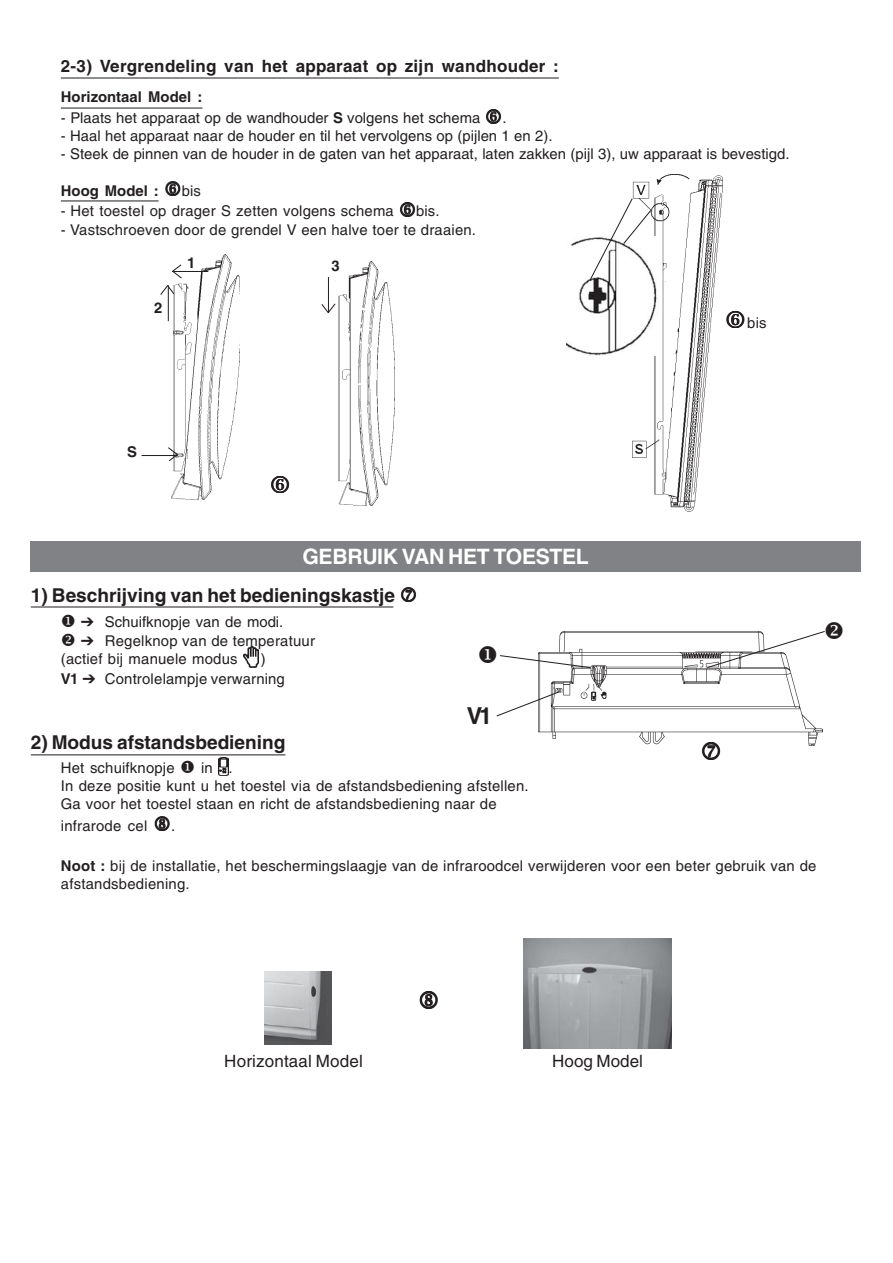
<style>
.page{position:relative;width:893px;height:1263px;background:#fff}
.page>*{position:absolute;margin:0;border:0;box-sizing:border-box;transform-origin:0 0}
.t1{font:700 23.4px "Helvetica";color:#231f20}
.t2{font:700 21.15px "Helvetica";letter-spacing:-.015em;color:#fff}
.t3{font:700 19.05px "Helvetica";color:#231f20}
.t4{font:700 16.95px "Helvetica";letter-spacing:.02em;color:#231f20}
.t5{font:16.95px "Helvetica";letter-spacing:.01em;color:#231f20}
.t6{font:14.85px/18px "Helvetica";letter-spacing:.015em;color:#231f20}
.t7{font:700 14.85px "Helvetica";color:#231f20}
.s1{font-weight:700}
</style>
<div class="page">
<hr style="left:61px;top:78px;width:498px;height:1px;background:#231f20">
<hr style="left:61px;top:108px;width:141px;height:1px;background:#231f20">
<hr style="left:61px;top:200px;width:98px;height:1px;background:#231f20">
<img style="left:171px;top:255px;width:69px;height:244px">
<hr style="left:172px;top:271px;width:36px;height:1px;background:#231f20">
<hr style="left:168px;top:285px;width:1px;height:36px;background:#231f20">
<svg style="left:160px;top:263px;width:23px;height:33px"></svg>
<hr style="left:142px;top:455px;width:36px;height:1px;background:#231f20">
<svg style="left:168px;top:446px;width:11px;height:16px"></svg>
<img style="left:632px;top:174px;width:90px;height:337px">
<img style="left:566px;top:236px;width:92px;height:119px">
<svg style="left:589px;top:197px;width:63px;height:84px"></svg>
<img style="left:335px;top:261px;width:60px;height:244px">
<hr style="left:328px;top:277px;width:1px;height:36px;background:#231f20">
<svg style="left:321px;top:302px;width:15px;height:12px"></svg>
<div style="left:31px;top:541px;width:830px;height:30px;background:#808285"></div>
<hr style="left:31px;top:606px;width:362px;height:2px;background:#231f20">
<img style="left:243px;top:647px;width:15px;height:20px">
<hr style="left:31px;top:754px;width:254px;height:1px;background:#231f20">
<img style="left:219px;top:758px;width:9px;height:18px">
<svg style="left:496px;top:690px;width:43px;height:27px"></svg>
<img style="left:539px;top:632px;width:283px;height:114px">
<img style="left:264px;top:971px;width:67px;height:74px">
<img style="left:524px;top:938px;width:147px;height:111px">
<svg style="left:500px;top:646px;width:91px;height:23px"></svg>
<svg style="left:706px;top:631px;width:119px;height:38px"></svg>
<svg style="left:703px;top:743px;width:17px;height:3px"></svg>
<p class="t4" style="left:61px;top:60px;width:499px">2-3) Vergrendeling van het apparaat op zijn wandhouder :</p>
<p class="t7" style="left:61px;top:92px;width:143px">Horizontaal Model :</p>
<p class="t6" style="left:61px;top:111px;width:421px">- Plaats het apparaat op de wandhouder <span class="s1">S</span> volgens het schema</p>
<p class="t6" style="left:502px;top:111px;width:6px">.</p>
<p class="t6" style="left:61px;top:129px;width:493px">- Haal het apparaat naar de houder en til het vervolgens op (pijlen 1 en 2).</p>
<p class="t6" style="left:61px;top:147px;width:730px">- Steek de pinnen van de houder in de gaten van het apparaat, laten zakken (pijl 3), uw apparaat is bevestigd.</p>
<p class="t7" style="left:61px;top:185px;width:100px">Hoog Model :</p>
<p class="t6" style="left:182px;top:183px;width:21px">bis</p>
<p class="t6" style="left:61px;top:204px;width:334px">- Het toestel op drager S zetten volgens schema</p>
<p class="t6" style="left:416px;top:204px;width:25px">bis.</p>
<p class="t6" style="left:61px;top:222px;width:417px">- Vastschroeven door de grendel V een halve toer te draaien.</p>
<p class="t7" style="left:187px;top:257px;width:10px">1</p>
<p class="t7" style="left:331px;top:260px;width:10px">3</p>
<p class="t7" style="left:154px;top:302px;width:10px">2</p>
<p class="t7" style="left:127px;top:447px;width:11px">S</p>
<h2 class="t2" style="left:302px;top:549px;width:288px">GEBRUIK VAN HET TOESTEL</h2>
<p class="t3" style="left:31px;top:588px;width:366px">1) Beschrijving van het bedieningskastje</p>
<p class="t6" style="left:81px;top:615px;width:204px">➔ Schuifknopje van de modi.</p>
<p class="t6" style="left:61px;top:633px;width:256px;text-indent:20px">➔ Regelknop van de temperatuur (actief bij manuele modus</p>
<p class="t6" style="left:61px;top:650px;width:226px;line-height:19.6px;text-indent:200px">)<br><span class="s1">V1</span> ➔ Controlelampje verwarning</p>
<h1 class="t1" style="left:467px;top:707px;width:27px">V1</h1>
<p class="t6" style="left:747px;top:315px;width:21px">bis</p>
<p class="t3" style="left:31px;top:736px;width:256px">2) Modus afstandsbediening</p>
<p class="t6" style="left:61px;top:761px;width:115px">Het schuifknopje</p>
<p class="t6" style="left:61px;top:761px;width:469px;text-indent:140px">in .<br>In deze positie kunt u het toestel via de afstandsbediening afstellen.<br>Ga voor het toestel staan en richt de afstandsbediening naar de</p>
<p class="t6" style="left:61px;top:818px;width:88px">infrarode cel</p>
<p class="t6" style="left:171px;top:818px;width:6px">.</p>
<p class="t6" style="left:61px;top:858px;width:757px"><span class="s1">Noot :</span> bij de installatie, het beschermingslaagje van de infraroodcel verwijderen voor een beter gebruik van de afstandsbediening.</p>
<p class="t5" style="left:224px;top:1055px;width:140px">Horizontaal Model</p>
<p class="t5" style="left:552px;top:1055px;width:92px">Hoog Model</p>
</div>
